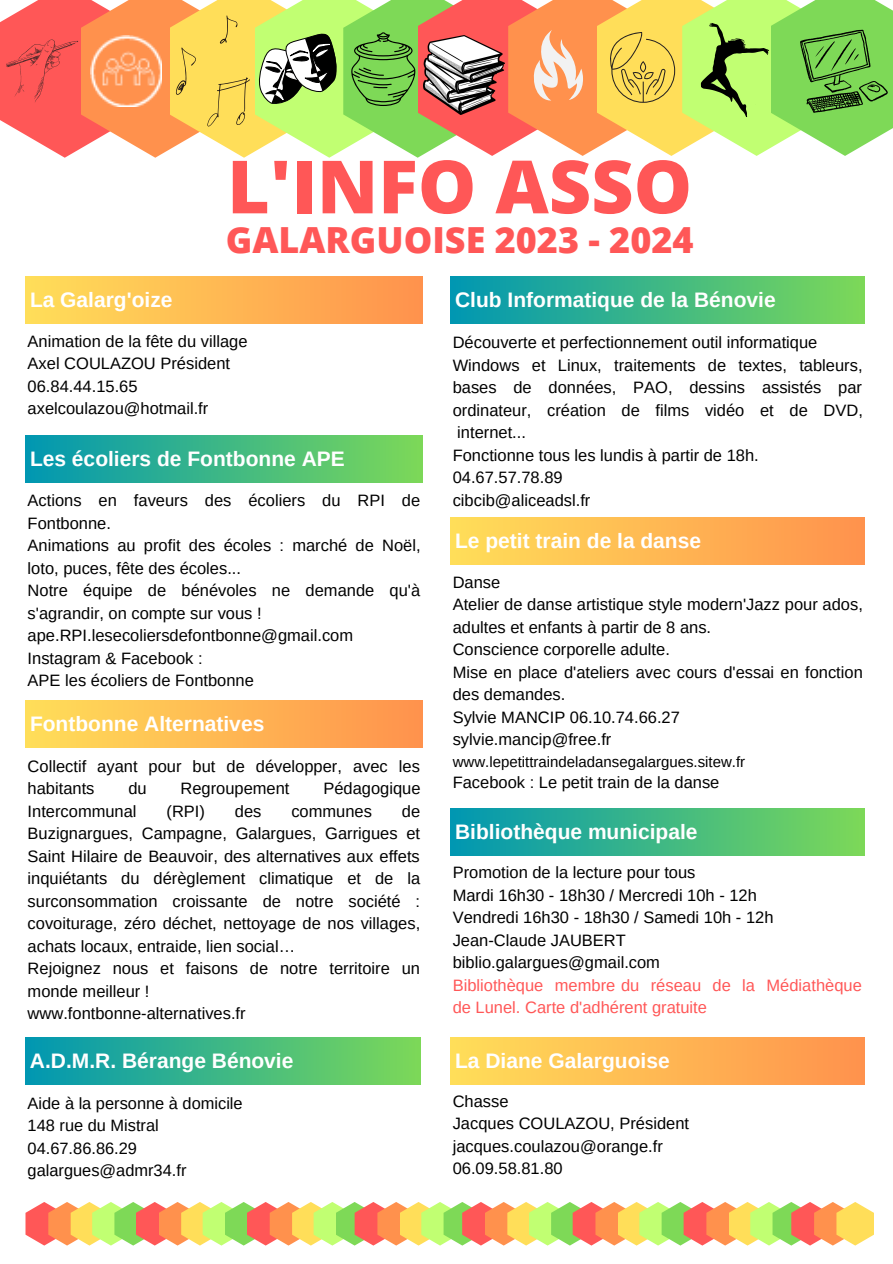
<style>
.page{position:relative;width:893px;height:1264px;background:#fff}
.page>*{position:absolute;margin:0;border:0;box-sizing:border-box;transform-origin:0 0}
.t1{font:800 73.5px "Open Sans";color:#ff5757}
.t2{font:800 36px "Open Sans";color:#ff5757}
.t3{font:700 21px "Arimo";color:#fff}
.t4{font:16.5px/22.5px "Arimo";color:#000}
.t5{font:16.5px/22.5px "Arimo";color:#ff5757}
.t6{font:16.35px "Arimo";color:#000}
.t7{font:15px "Arimo";color:#000}
</style>
<div class="page">
<svg style="left:0;top:0;width:892px;height:158px;background:#d0b96d"></svg>
<div style="left:25px;top:277px;width:398px;height:46px;background:linear-gradient(to right,#ffde59,#ff924d)"></div>
<div style="left:450px;top:277px;width:414px;height:46px;background:linear-gradient(to right,#0097b2,#7cd858)"></div>
<div style="left:25px;top:435px;width:398px;height:47px;background:linear-gradient(to right,#0097b2,#7dd858)"></div>
<div style="left:450px;top:518px;width:414px;height:46px;background:linear-gradient(to right,#ffde59,#ff924d)"></div>
<div style="left:25px;top:700px;width:398px;height:47px;background:linear-gradient(to right,#ffde59,#ff924d)"></div>
<div style="left:450px;top:808px;width:414px;height:47px;background:linear-gradient(to right,#0097b2,#7cd858)"></div>
<div style="left:25px;top:1037px;width:396px;height:47px;background:linear-gradient(to right,#0097b2,#7dd858)"></div>
<div style="left:450px;top:1037px;width:414px;height:47px;background:linear-gradient(to right,#ffde59,#ff924d)"></div>
<svg style="left:25px;top:1202px;width:848px;height:43px;background:#e2bf71"></svg>
<p class="t1" style="left:227px;top:135px;width:466px">L'INFO ASSO</p>
<p class="t2" style="left:226px;top:214px;width:469px">GALARGUOISE 2023 - 2024</p>
<p class="t3" style="left:30px;top:288px;width:144px">La Galarg'oize</p>
<p class="t3" style="left:455px;top:288px;width:322px">Club Informatique de la Bénovie</p>
<p class="t4" style="left:28px;top:330px;width:221px">Animation de la fête du village</p>
<p class="t4" style="left:28px;top:352px;width:204px">Axel COULAZOU Président</p>
<p class="t4" style="left:28px;top:375px;width:111px">06.84.44.15.65</p>
<p class="t4" style="left:28px;top:397px;width:182px">axelcoulazou@hotmail.fr</p>
<p class="t4" style="left:452px;top:331px;width:366px">Découverte et perfectionnement outil informatique</p>
<p class="t4" style="left:452px;top:353px;width:411px;text-align:justify">Windows et Linux, traitements de textes, tableurs, bases de données, PAO, dessins assistés par ordinateur, création de films vidéo et de DVD, internet...</p>
<p class="t4" style="left:452px;top:443px;width:307px">Fonctionne tous les lundis à partir de 18h.</p>
<p class="t4" style="left:452px;top:466px;width:111px">04.67.57.78.89</p>
<p class="t4" style="left:452px;top:488px;width:139px">cibcib@aliceadsl.fr</p>
<p class="t3" style="left:30px;top:447px;width:316px">Les écoliers de Fontbonne APE</p>
<p class="t4" style="left:28px;top:489px;width:394px">Actions en faveurs des écoliers du RPI de<br>Fontbonne.</p>
<p class="t4" style="left:28px;top:534px;width:394px">Animations au profit des écoles : marché de Noël, loto, puces, fête des écoles...</p>
<p class="t4" style="left:28px;top:579px;width:394px">Notre équipe de bénévoles ne demande qu'à s'agrandir, on compte sur vous !</p>
<p class="t4" style="left:28px;top:624px;width:327px">ape.RPI.lesecoliersdefontbonne@gmail.com</p>
<p class="t4" style="left:28px;top:647px;width:176px">Instagram &amp; Facebook :</p>
<p class="t4" style="left:28px;top:669px;width:228px">APE les écoliers de Fontbonne</p>
<p class="t3" style="left:455px;top:529px;width:247px">Le petit train de la danse</p>
<p class="t4" style="left:452px;top:571px;width:49px">Danse</p>
<p class="t4" style="left:452px;top:593px;width:411px">Atelier de danse artistique style modern'Jazz pour ados, adultes et enfants à partir de 8 ans.</p>
<p class="t4" style="left:452px;top:638px;width:219px">Conscience corporelle adulte.</p>
<p class="t4" style="left:452px;top:660px;width:411px">Mise en place d'ateliers avec cours d'essai en fonction des demandes.</p>
<p class="t4" style="left:452px;top:705px;width:229px">Sylvie MANCIP 06.10.74.66.27</p>
<p class="t4" style="left:452px;top:728px;width:160px">sylvie.mancip@free.fr</p>
<p class="t7" style="left:452px;top:753px;width:294px">www.lepetittraindeladansegalargues.sitew.fr</p>
<p class="t4" style="left:452px;top:771px;width:268px">Facebook : Le petit train de la danse</p>
<p class="t3" style="left:30px;top:712px;width:236px">Fontbonne Alternatives</p>
<p class="t4" style="left:28px;top:754px;width:394px">Collectif ayant pour but de développer, avec les habitants</p>
<p class="t4" style="left:128px;top:777px;width:20px">du</p>
<p class="t4" style="left:180px;top:777px;width:110px">Regroupement</p>
<p class="t4" style="left:323px;top:777px;width:99px">Pédagogique</p>
<p class="t4" style="left:28px;top:799px;width:110px">Intercommunal</p>
<p class="t4" style="left:166px;top:799px;width:40px">(RPI)</p>
<p class="t4" style="left:235px;top:799px;width:28px">des</p>
<p class="t4" style="left:291px;top:799px;width:82px">communes</p>
<p class="t4" style="left:28px;top:799px;width:394px;text-align:justify;text-indent:374px">de Buzignargues, Campagne, Galargues, Garrigues et Saint Hilaire de Beauvoir, des alternatives aux effets inquiétants du dérèglement climatique et de la surconsommation croissante de notre société : covoiturage, zéro déchet, nettoyage de nos villages, achats locaux, entraide, lien social…</p>
<p class="t4" style="left:28px;top:957px;width:394px">Rejoignez nous et faisons de notre territoire un monde meilleur !</p>
<p class="t4" style="left:28px;top:1002px;width:219px">www.fontbonne-alternatives.fr</p>
<p class="t3" style="left:455px;top:820px;width:244px">Bibliothèque municipale</p>
<p class="t4" style="left:452px;top:861px;width:244px">Promotion de la lecture pour tous</p>
<p class="t4" style="left:452px;top:883px;width:306px">Mardi 16h30 - 18h30 / Mercredi 10h - 12h</p>
<p class="t4" style="left:452px;top:906px;width:322px">Vendredi 16h30 - 18h30 / Samedi 10h - 12h</p>
<p class="t4" style="left:452px;top:928px;width:175px">Jean-Claude JAUBERT</p>
<p class="t4" style="left:452px;top:951px;width:209px">biblio.galargues@gmail.com</p>
<p class="t5" style="left:452px;top:973px;width:410px">Bibliothèque membre du réseau de la Médiathèque de Lunel. Carte d'adhérent gratuite</p>
<p class="t3" style="left:30px;top:1049px;width:265px">A.D.M.R. Bérange Bénovie</p>
<p class="t6" style="left:28px;top:1093px;width:216px">Aide à la personne à domicile</p>
<p class="t6" style="left:28px;top:1116px;width:133px">148 rue du Mistral</p>
<p class="t6" style="left:28px;top:1138px;width:111px">04.67.86.86.29</p>
<p class="t6" style="left:28px;top:1161px;width:160px">galargues@admr34.fr</p>
<p class="t3" style="left:455px;top:1049px;width:216px">La Diane Galarguoise</p>
<p class="t4" style="left:452px;top:1089px;width:57px">Chasse</p>
<p class="t4" style="left:452px;top:1112px;width:238px">Jacques COULAZOU, Président</p>
<p class="t4" style="left:452px;top:1134px;width:211px">jacques.coulazou@orange.fr</p>
<p class="t4" style="left:452px;top:1157px;width:111px">06.09.58.81.80</p>
</div>
